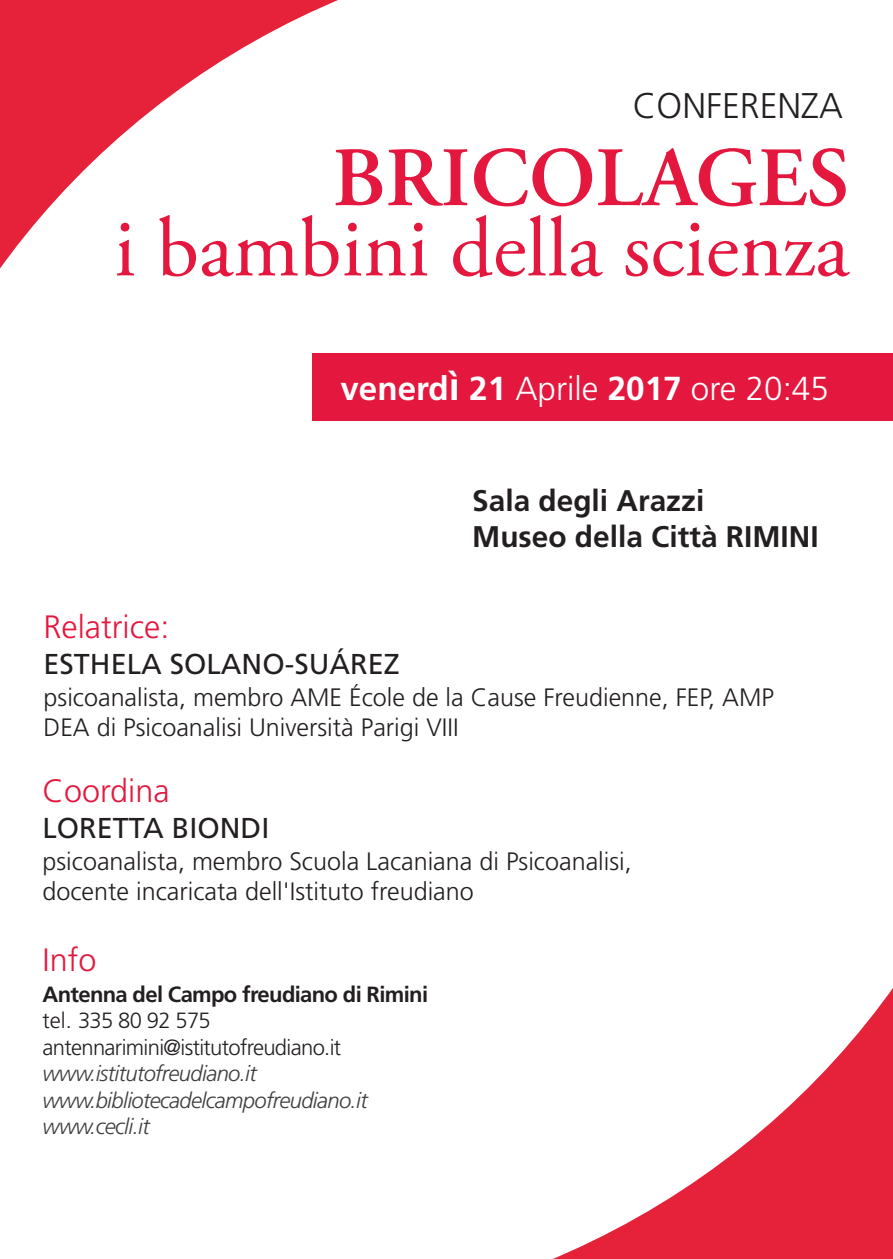
<style>
.page{position:relative;width:893px;height:1259px;background:#fff}
.page>*{position:absolute;margin:0;border:0;box-sizing:border-box;transform-origin:0 0}
.t1{font:84.3px "Adobe Garamond Pro";color:#e4183e}
.t2{font:600 84.3px "Adobe Garamond Pro";color:#e4183e}
.t3{font:300 35.7px "Frutiger LT Std";color:#231f20}
.t4{font:300 33.3px "Frutiger LT Std";color:#fff}
.t5{font:300 32.4px "Frutiger LT Std";color:#e4183e}
.t6{font:700 29.7px/35.7px "Frutiger LT Std";color:#231f20}
.t7{font:28.8px "Frutiger LT Std";color:#231f20}
.t8{font:300 25.2px/30.3px "Frutiger LT Std";color:#231f20}
.t9{font:italic 300 21.9px/26.4px "Frutiger LT Std";letter-spacing:-.03em;color:#3e3e3f}
.t10{font:300 21.9px/26.4px "Frutiger LT Std";letter-spacing:-.03em;color:#231f20}
.t11{font:700 21.9px "Frutiger LT Std";letter-spacing:-.03em;color:#231f20}
.s1{font-weight:700}
.s2{font-weight:700;font-size:40.2px}
</style>
<div class="page">
<svg style="left:0;top:0;width:338px;height:269px"></svg>
<svg style="left:553px;top:988px;width:340px;height:271px"></svg>
<div style="left:312px;top:353px;width:581px;height:68px;background:#e4183e"></div>
<h2 class="t3" style="left:633px;top:91px;width:212px">CONFERENZA</h2>
<h1 class="t2" style="left:332px;top:145px;width:518px">BRICOLAGES</h1>
<h1 class="t1" style="left:114px;top:215px;width:736px">i bambini della scienza</h1>
<h3 class="t4" style="left:340px;top:375px;width:490px"><span class="s1">venerd</span><span class="s2">ì</span> <span class="s1">21</span> Aprile <span class="s1">2017</span> ore 20:45</h3>
<p class="t6" style="left:472px;top:485px;width:348px">Sala degli Arazzi<br>Museo della Città RIMINI</p>
<p class="t5" style="left:44px;top:613px;width:127px">Relatrice:</p>
<p class="t7" style="left:44px;top:652px;width:358px">ESTHELA SOLANO-SUÁREZ</p>
<p class="t8" style="left:44px;top:684px;width:732px">psicoanalista, membro AME École de la Cause Freudienne, FEP, AMP<br>DEA di Psicoanalisi Università Parigi VIII</p>
<p class="t5" style="left:43px;top:778px;width:129px">Coordina</p>
<p class="t7" style="left:43px;top:816px;width:228px">LORETTA BIONDI</p>
<p class="t8" style="left:43px;top:848px;width:591px">psicoanalista, membro Scuola Lacaniana di Psicoanalisi, docente incaricata dell'Istituto freudiano</p>
<p class="t5" style="left:43px;top:946px;width:55px">Info</p>
<p class="t11" style="left:43px;top:985px;width:387px">Antenna del Campo freudiano di Rimini</p>
<p class="t10" style="left:43px;top:1009px;width:300px">tel. 335 80 92 575 antennarimini@istitutofreudiano.it</p>
<p class="t9" style="left:43px;top:1062px;width:327px">www.istitutofreudiano.it www.bibliotecadelcampofreudiano.it www.cecli.it</p>
</div>
